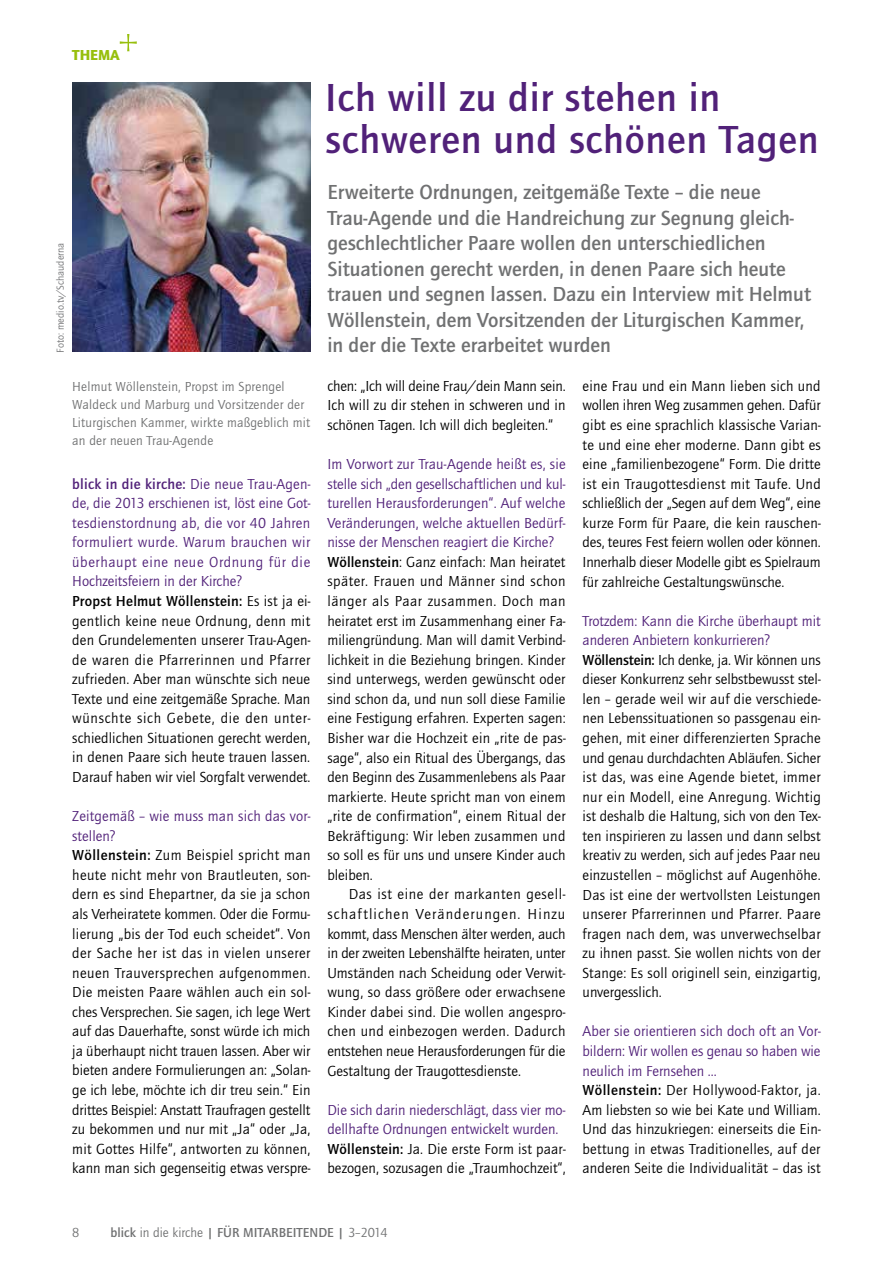
<style>
.page{position:relative;width:893px;height:1263px;background:#fff}
.page>*{position:absolute;margin:0;border:0;box-sizing:border-box;transform-origin:0 0}
.t1{font:700 40.5px/42px "Quay Itc T";letter-spacing:.02em;color:#512179}
.t2{font:700 21px/25.5px "Quay Itc T";color:#707172}
.t3{font:15px/19.5px "Quay Itc T";letter-spacing:.005em;color:#000}
.t4{font:15px/19.5px "Quay Itc T";color:#512179}
.t5{font:900 15px "Quay Itc T";color:#97bf0d}
.t6{font:13.5px/18px "Quay Itc T";letter-spacing:.015em;color:#707172}
.t7{font:700 13.5px "Quay Itc T";color:#707172}
.t8{font:10.5px "Quay Itc T";color:#727375}
.s1{font-weight:700;color:#512179}
.s2{color:#512179}
.s3{font-weight:700}
.s4{font-weight:700;color:#000}
.s5{color:#000}
.s6{font-weight:400}
</style>
<div class="page">
<img style="left:72px;top:83px;width:238px;height:269px">
<svg style="left:120px;top:34px;width:17px;height:17px"></svg>
<p class="t5" style="left:72px;top:46px;width:38px">THEMA</p>
<p class="t8" style="left:54px;top:352px;width:111px;rotate:-90deg">Foto: medio.tv/Schauderna</p>
<p class="t6" style="left:72px;top:377px;width:239px">Helmut Wöllenstein, Propst im Sprengel Waldeck und Marburg und Vorsitzender der Liturgischen Kammer, wirkte maßgeblich mit an der neuen Trau-Agende</p>
<p class="t3" style="left:72px;top:474px;width:240px"><span class="s1">blick in die kirche:</span> <span class="s2">Die neue Trau-Agen&shy;de, die 2013 erschienen ist, löst eine Got&shy;tesdienstordnung ab, die vor 40 Jahren formuliert wurde. Warum brauchen wir überhaupt eine neue Ordnung für die Hochzeitsfeiern in der Kirche?<br></span><span class="s3">Propst Helmut Wöllenstein:</span> Es ist ja ei&shy;gentlich keine neue Ordnung, denn mit den Grundelementen unserer Trau-Agen&shy;de waren die Pfarrerinnen und Pfarrer zufrieden. Aber man wünschte sich neue Texte und eine zeitgemäße Sprache. Man wünschte sich Gebete, die den unter&shy;schiedlichen Situationen gerecht werden, in denen Paare sich heute trauen lassen.<br>Darauf haben wir viel Sorgfalt verwendet.</p>
<p class="t3" style="left:72px;top:806px;width:240px"><span class="s2">Zeitgemäß – wie muss man sich das vor&shy;stellen?<br></span><span class="s3">Wöllenstein:</span> Zum Beispiel spricht man heute nicht mehr von Brautleuten, son&shy;dern es sind Ehepartner, da sie ja schon als Verheiratete kommen. Oder die Formu&shy;lierung „bis der Tod euch scheidet“. Von der Sache her ist das in vielen unserer neuen Trauversprechen aufgenommen.<br>Die meisten Paare wählen auch ein sol&shy;ches Versprechen. Sie sagen, ich lege Wert auf das Dauerhafte, sonst würde ich mich ja überhaupt nicht trauen lassen. Aber wir bieten andere Formulierungen an: „Solan&shy;ge ich lebe, möchte ich dir treu sein.“ Ein drittes Beispiel: Anstatt Traufragen gestellt zu bekommen und nur mit „Ja“ oder „Ja, mit Gottes Hilfe“, antworten zu können, kann man sich gegenseitig etwas verspre-</p>
<h1 class="t1" style="left:325px;top:76px;width:495px">Ich will zu dir stehen in schweren und schönen Tagen</h1>
<p class="t2" style="left:327px;top:179px;width:485px">Erweiterte Ordnungen, zeitgemäße Texte – die neue Trau-Agende und die Handreichung zur Segnung gleich&shy;geschlechtlicher Paare wollen den unterschiedlichen Situationen gerecht werden, in denen Paare sich heute trauen und segnen lassen. Dazu ein Interview mit Helmut Wöllenstein, dem Vorsitzenden der Liturgischen Kammer,</p>
<h2 class="t2" style="left:327px;top:332px;width:285px">in der die Texte erarbeitet wurden</h2>
<p class="t3" style="left:327px;top:376px;width:240px;text-align:justify">chen: „Ich will deine Frau/dein Mann sein.<br>Ich will zu dir stehen in schweren und in schönen Tagen. Ich will dich begleiten.“</p>
<p class="t3" style="left:327px;top:454px;width:240px"><span class="s2">Im Vorwort zur Trau-Agende heißt es, sie stelle sich „den gesellschaftlichen und kul&shy;turellen Herausforderungen“. Auf welche Veränderungen, welche aktuellen Bedürf&shy;nisse der Menschen reagiert die Kirche?<br></span><span class="s3">Wöllenstein</span>: Ganz einfach: Man heiratet später. Frauen und Männer sind schon länger als Paar zusammen. Doch man heiratet erst im Zusammenhang einer Fa&shy;miliengründung. Man will damit Verbind&shy;lichkeit in die Beziehung bringen. Kinder sind unterwegs, werden gewünscht oder sind schon da, und nun soll diese Familie eine Festigung erfahren. Experten sagen:<br>Bisher war die Hochzeit ein „rite de pas&shy;sage“, also ein Ritual des Übergangs, das den Beginn des Zusammenlebens als Paar markierte. Heute spricht man von einem „rite de confirmation“, einem Ritual der Bekräftigung: Wir leben zusammen und so soll es für uns und unsere Kinder auch bleiben.</p>
<p class="t3" style="left:327px;top:884px;width:240px;text-align:justify;text-indent:21px">Das ist eine der markanten gesell&shy;schaftlichen Veränderungen. Hinzu kommt, dass Menschen älter werden, auch in der zweiten Lebenshälfte heiraten, unter Umständen nach Scheidung oder Verwit&shy;wung, so dass größere oder erwachsene Kinder dabei sind. Die wollen angespro&shy;chen und einbezogen werden. Dadurch entstehen neue Herausforderungen für die Gestaltung der Traugottesdienste.</p>
<p class="t4" style="left:327px;top:1100px;width:240px">Die sich darin niederschlägt, dass vier mo&shy;dellhafte Ordnungen entwickelt wurden.<br><span class="s4">Wöllenstein:</span> <span class="s5">Ja. Die erste Form ist paar&shy;bezogen, sozusagen die „Traumhochzeit“,</span></p>
<p class="t3" style="left:583px;top:376px;width:240px;text-align:justify">eine Frau und ein Mann lieben sich und wollen ihren Weg zusammen gehen. Dafür gibt es eine sprachlich klassische Varian&shy;te und eine eher moderne. Dann gibt es eine „familienbezogene“ Form. Die dritte ist ein Traugottesdienst mit Taufe. Und schließlich der „Segen auf dem Weg“, eine kurze Form für Paare, die kein rauschen&shy;des, teures Fest feiern wollen oder können.<br>Innerhalb dieser Modelle gibt es Spielraum für zahlreiche Gestaltungswünsche.</p>
<p class="t3" style="left:583px;top:611px;width:240px"><span class="s2">Trotzdem: Kann die Kirche überhaupt mit anderen Anbietern konkurrieren?<br></span><span class="s3">Wöllenstein:</span> Ich denke, ja. Wir können uns dieser Konkurrenz sehr selbstbewusst stel&shy;len – gerade weil wir auf die verschiede&shy;nen Lebenssituationen so passgenau ein&shy;gehen, mit einer differenzierten Sprache und genau durchdachten Abläufen. Sicher ist das, was eine Agende bietet, immer nur ein Modell, eine Anregung. Wichtig ist deshalb die Haltung, sich von den Tex&shy;ten inspirieren zu lassen und dann selbst kreativ zu werden, sich auf jedes Paar neu einzustellen – möglichst auf Augenhöhe.<br>Das ist eine der wertvollsten Leistungen unserer Pfarrerinnen und Pfarrer. Paare fragen nach dem, was unverwechselbar zu ihnen passt. Sie wollen nichts von der Stange: Es soll originell sein, einzigartig, unvergesslich.</p>
<p class="t3" style="left:583px;top:1021px;width:240px"><span class="s2">Aber sie orientieren sich doch oft an Vor&shy;bildern: Wir wollen es genau so haben wie neulich im Fernsehen ...<br></span><span class="s3">Wöllenstein:</span> Der Hollywood-Faktor, ja.<br>Am liebsten so wie bei Kate und William.<br>Und das hinzukriegen: einerseits die Ein&shy;bettung in etwas Traditionelles, auf der anderen Seite die Individualität – das ist</p>
<p class="t6" style="left:72px;top:1224px;width:9px">8</p>
<p class="t7" style="left:111px;top:1225px;width:278px">blick <span class="s6">in die kirche</span> | FÜR MITARBEITENDE | <span class="s6">3–2014</span></p>
</div>
